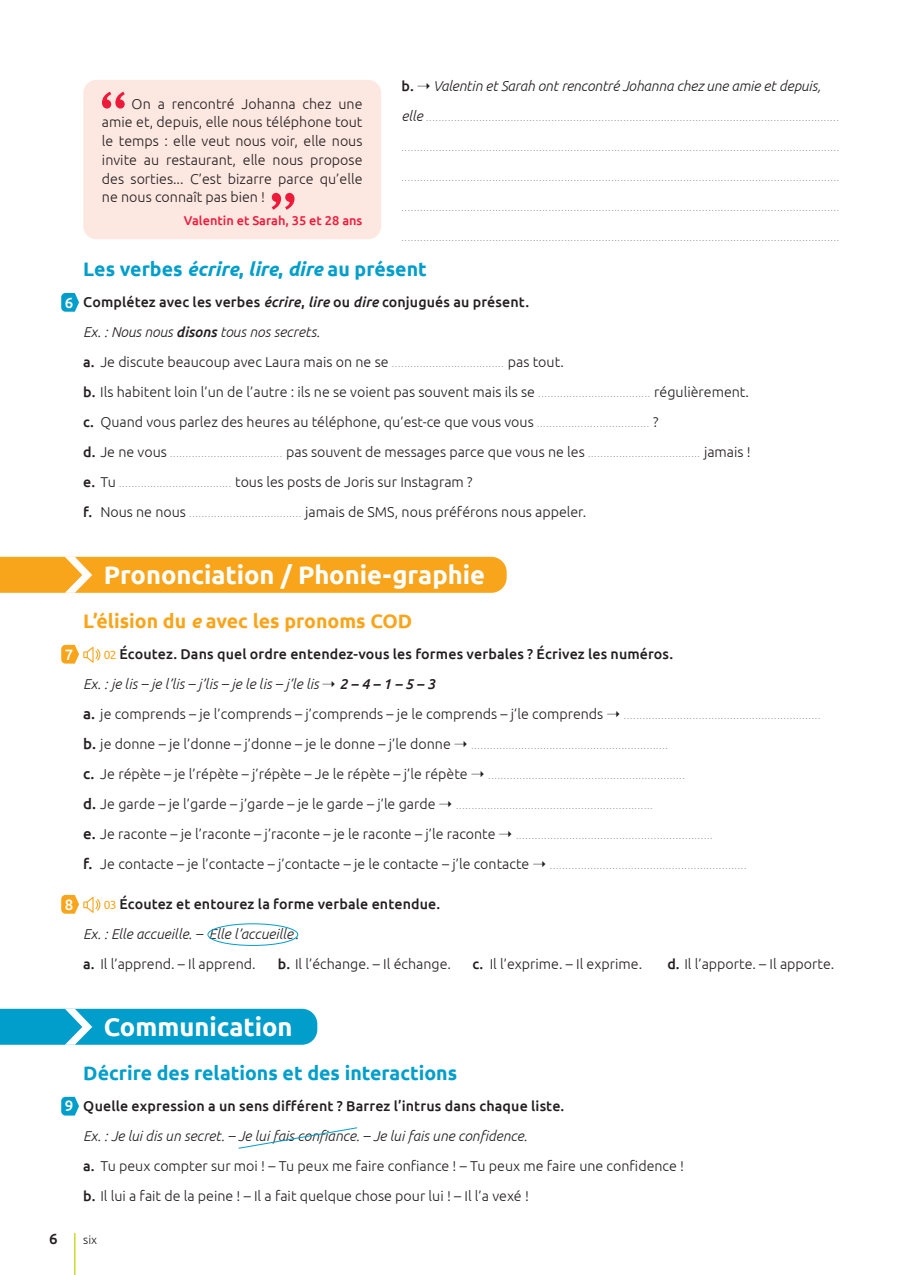
<style>
.page{position:relative;width:918px;height:1275px;background:#fff}
.page>*{position:absolute;margin:0;border:0;box-sizing:border-box;transform-origin:0 0}
.t1{font:700 25.5px "Ubuntu";color:#fff}
.t2{font:700 19.5px "Ubuntu";color:#019ecb}
.t3{font:700 19.5px "Ubuntu";color:#f9a51b}
.t4{font:500 15px "Ubuntu";color:#fff}
.t5{font:500 15px "Ubuntu";color:#231f20}
.t6{font:300 14.25px/30px "Ubuntu";color:#231f20}
.t7{font:500 14.25px/30px "Ubuntu";letter-spacing:.01em;color:#231f20}
.t8{font:italic 300 14.25px "Ubuntu";letter-spacing:-.01em;color:#231f20}
.t9{font:500 12.75px "Ubuntu";color:#ed1a3a}
.t10{font:300 12px "Ubuntu";color:#231f20}
.t11{font:300 9.75px "Ubuntu";color:#939598}
.s1{font-weight:500;font-style:normal}
.s2{font-style:italic;font-size:14.25px;color:#231f20}
.s3{font-style:italic}
.s4{font-weight:500}
.s5{font-weight:500;font-style:italic}
.s6{font-size:9.75px;color:#939598}
.s7{font-weight:500;font-size:14.25px;color:#231f20}
.s8{font-size:14.25px;color:#231f20}
.s9{font-weight:400;font-size:12px;color:#f9a51b}
.s10{font-weight:300;font-style:italic}
.s11{font-size:15px}
.s12{font-weight:300}
.s13{font-weight:300;font-size:9.75px;color:#939598}
.s14{font-weight:500;font-size:15px;color:#231f20}
.s15{color:#231f20}
</style>
<div class="page">
<svg style="left:61px;top:293px;width:18px;height:19px"></svg>
<div style="left:0;top:557px;width:506px;height:36px;background:#f9a51b"></div>
<svg style="left:61px;top:645px;width:39px;height:18px"></svg>
<svg style="left:61px;top:895px;width:39px;height:18px"></svg>
<div style="left:207px;top:923px;width:91px;height:23px;border:1px solid #019ecb;border-radius:50%"></div>
<svg style="left:0;top:1009px;width:317px;height:36px;background:#0ca2cd"></svg>
<svg style="left:61px;top:1097px;width:18px;height:18px"></svg>
<svg style="left:238px;top:1127px;width:120px;height:22px"></svg>
<div style="left:83px;top:80px;width:298px;height:159px;background:#fde7e1;border-radius:13px"></div>
<svg style="left:102px;top:92px;width:23px;height:17px"></svg>
<svg style="left:272px;top:193px;width:22px;height:17px"></svg>
<hr style="left:74px;top:1233px;width:1px;height:42px;background:#cadb2a">
<h3 class="t4" style="left:65px;top:293px;width:10px">6</h3>
<h3 class="t8" style="left:401px;top:77px;width:421px"><span class="s1">b.</span> ➝ Valentin et Sarah ont rencontré Johanna chez une amie et depuis,</h3>
<p class="t11" style="left:401px;top:112px;width:439px"><span class="s2">elle</span> ....................................................................................................................................</p>
<p class="t11" style="left:401px;top:142px;width:439px">............................................................................................................................................</p>
<p class="t11" style="left:401px;top:172px;width:439px">............................................................................................................................................</p>
<p class="t11" style="left:401px;top:202px;width:439px">............................................................................................................................................</p>
<p class="t11" style="left:401px;top:232px;width:439px">............................................................................................................................................</p>
<h2 class="t2" style="left:83px;top:257px;width:345px">Les verbes <span class="s3">écrire</span>, <span class="s3">lire</span>, <span class="s3">dire</span> au présent</h2>
<p class="t6" style="left:83px;top:287px;width:667px"><span class="s4">Complétez avec les verbes</span> <span class="s5">écrire</span><span class="s4">,</span> <span class="s5">lire</span> <span class="s4">ou</span> <span class="s5">dire</span> <span class="s4">conjugués au présent.<br></span><span class="s3">Ex. : Nous nous</span> <span class="s5">disons</span> <span class="s3">tous nos secrets.<br></span><span class="s4">a.</span> Je discute beaucoup avec Laura mais on ne se <span class="s6">....................................</span> pas tout.<br><span class="s4">b.</span> Ils habitent loin l’un de l’autre : ils ne se voient pas souvent mais ils se <span class="s6">....................................</span> régulièrement. <span class="s4">c.</span> Quand vous parlez des heures au téléphone, qu’est-ce que vous vous <span class="s6">....................................</span> ?</p>
<p class="t11" style="left:83px;top:448px;width:669px"><span class="s7">d.</span> <span class="s8">Je ne vous</span> .................................... <span class="s8">pas souvent de messages parce que vous ne les</span> .................................... <span class="s8">jamais !</span></p>
<p class="t11" style="left:83px;top:478px;width:391px"><span class="s7">e.</span> <span class="s8">Tu</span> .................................... <span class="s8">tous les posts de Joris sur Instagram ?</span></p>
<h3 class="t6" style="left:83px;top:497px;width:504px"><span class="s4">f.</span> Nous ne nous <span class="s6">....................................</span> jamais de SMS, nous préférons nous appeler.</h3>
<h3 class="t6" style="left:102px;top:94px;width:262px;line-height:18.8px;text-align:justify;text-indent:30px">On a rencontré Johanna chez une amie et, depuis, elle nous téléphone tout le temps : elle veut nous voir, elle nous invite au restaurant, elle nous propose des sorties... C’est bizarre parce qu’elle ne nous connaît pas bien !</h3>
<h3 class="t9" style="left:184px;top:213px;width:180px">Valentin et Sarah, 35 et 28 ans</h3>
<h3 class="t4" style="left:65px;top:645px;width:10px">7</h3>
<h3 class="t4" style="left:65px;top:895px;width:10px">8</h3>
<h1 class="t1" style="left:104px;top:559px;width:382px">Prononciation / Phonie-graphie</h1>
<h2 class="t3" style="left:83px;top:609px;width:330px">L’élision du <span class="s3">e</span> avec les pronoms COD</h2>
<p class="t7" style="left:83px;top:639px;width:738px;text-indent:20px"><span class="s9">02</span> Écoutez. Dans quel ordre entendez-vous les formes verbales ? Écrivez les numéros.<br><span class="s10">Ex. : je lis – je l’lis – j’lis – je le lis – j’le lis</span> ➝ <span class="s3">2 – 4 – 1 – 5 – 3<br></span><span class="s11">a.</span> <span class="s12">je comprends – je l’comprends – j’comprends – je le comprends – j’le comprends</span> ➝ <span class="s13">...............................................................</span></p>
<p class="t11" style="left:83px;top:740px;width:586px"><span class="s14">b.</span> <span class="s8">je donne – je l’donne – j’donne – je le donne – j’le donne</span> <span class="s15">➝</span> ...............................................................</p>
<p class="t11" style="left:83px;top:770px;width:603px"><span class="s14">c.</span> <span class="s8">Je répète – je l’répète – j’répète – Je le répète – j’le répète</span> <span class="s15">➝</span> ...............................................................</p>
<p class="t11" style="left:83px;top:800px;width:570px"><span class="s14">d.</span> <span class="s8">Je garde – je l’garde – j’garde – je le garde – j’le garde</span> <span class="s15">➝</span> ...............................................................</p>
<p class="t11" style="left:83px;top:830px;width:630px"><span class="s14">e.</span> <span class="s8">Je raconte – je l’raconte – j’raconte – je le raconte – j’le raconte</span> <span class="s15">➝</span> ...............................................................</p>
<p class="t11" style="left:83px;top:860px;width:664px"><span class="s14">f.</span> <span class="s8">Je contacte – je l’contacte – j’contacte – je le contacte – j’le contacte</span> <span class="s15">➝</span> ...............................................................</p>
<h3 class="t7" style="left:83px;top:889px;width:358px;text-indent:20px"><span class="s9">03</span> Écoutez et entourez la forme verbale entendue.<br><span class="s10">Ex. : Elle accueille. – Elle l’accueille .<br></span>a. <span class="s12">Il l’apprend. – Il apprend.</span></h3>
<h3 class="t6" style="left:278px;top:949px;width:174px"><span class="s4">b.</span> Il l’échange. – Il échange.</h3>
<h3 class="t6" style="left:472px;top:949px;width:171px"><span class="s4">c.</span> Il l’exprime. – Il exprime.</h3>
<h3 class="t6" style="left:667px;top:949px;width:168px"><span class="s4">d.</span> Il l’apporte. – Il apporte.</h3>
<h1 class="t1" style="left:104px;top:1011px;width:190px">Communication</h1>
<h3 class="t4" style="left:65px;top:1096px;width:10px">9</h3>
<h2 class="t2" style="left:83px;top:1061px;width:375px">Décrire des relations et des interactions</h2>
<h3 class="t7" style="left:83px;top:1090px;width:482px">Quelle expression a un sens différent ? Barrez l’intrus dans chaque liste.</h3>
<p class="t6" style="left:83px;top:1121px;width:602px"><span class="s3">Ex. : Je lui dis un secret. – Je lui fais confiance. – Je lui fais une confidence.<br></span><span class="s4">a.</span> Tu peux compter sur moi ! – Tu peux me faire confiance ! – Tu peux me faire une confidence ! <span class="s4">b.</span> Il lui a fait de la peine ! – Il a fait quelque chose pour lui ! – Il l’a vexé !</p>
<h3 class="t5" style="left:49px;top:1229px;width:10px">6</h3>
<p class="t10" style="left:83px;top:1233px;width:15px">six</p>
</div>
